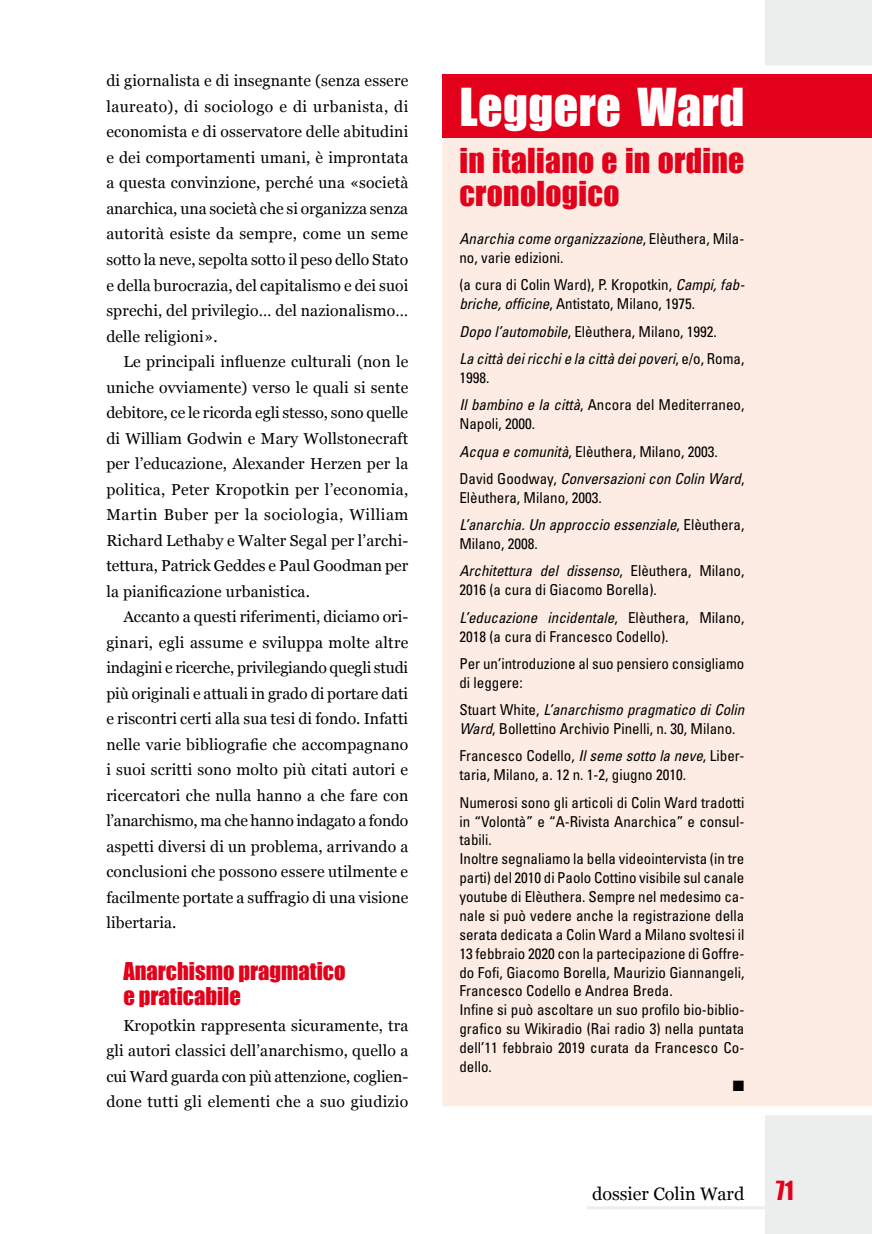
<style>
.page{position:relative;width:872px;height:1234px;background:#fff}
.page>*{position:absolute;margin:0;border:0;box-sizing:border-box;transform-origin:0 0}
.t1{font:48px "Impact";letter-spacing:.01em;color:#fff}
.t2{font:31.5px/33.9px "Impact";letter-spacing:.01em;color:#e2001a}
.t3{font:24.15px "Impact";color:#e2001a;scale:.9 1}
.t4{font:22.5px/25.5px "Impact";color:#e2001a}
.t5{font:18px "Georgia";color:#000}
.t6{font:15.75px/25.5px "Georgia";letter-spacing:.01em;color:#000;text-align:justify}
.t7{font:condensed 15px/18.9px "Univers";color:#000}
.t8{font:italic condensed 15px/27.3px "Univers";color:#000}
.t9{font:15px "Zapf Dingbats ITC";color:#000}
.s1{font-style:italic}
.s2{font-style:normal}
</style>
<div class="page">
<div style="left:765px;top:0;width:107px;height:1233px;background:#eceded"></div>
<div style="left:442px;top:66px;width:430px;height:1049px;background:#fdece4"></div>
<div style="left:442px;top:74px;width:430px;height:63px;background:#e2001a"></div>
<hr style="left:587px;top:1205px;width:285px;height:3px;background:#eceded">
<p class="t6" style="left:106px;top:67px;width:303px">di giornalista e di insegnante (senza essere laureato), di sociologo e di urbanista, di economista e di osservatore delle abitudini e dei comportamenti umani, è improntata a questa convinzione, perché una «società anarchica, una società che si organizza senza autorità esiste da sempre, come un seme sotto la neve, sepolta sotto il peso dello Stato e della burocrazia, del capitalismo e dei suoi sprechi, del privilegio… del nazionalismo… delle religioni».</p>
<p class="t6" style="left:106px;top:348px;width:303px;text-indent:17px">Le principali influenze culturali (non le uniche ovviamente) verso le quali si sente debitore, ce le ricorda egli stesso, sono quelle di William Godwin e Mary Wollstonecraft per l’educazione, Alexander Herzen per la politica, Peter Kropotkin per l’economia, Martin Buber per la sociologia, William Richard Lethaby e Walter Segal per l’archi&shy;tettura, Patrick Geddes e Paul Goodman per la pianificazione urbanistica.</p>
<p class="t6" style="left:106px;top:603px;width:303px;text-indent:17px">Accanto a questi riferimenti, diciamo ori&shy;ginari, egli assume e sviluppa molte altre indagini e ricerche, privilegiando quegli studi più originali e attuali in grado di portare dati e riscontri certi alla sua tesi di fondo. Infatti nelle varie bibliografie che accompagnano i suoi scritti sono molto più citati autori e ricercatori che nulla hanno a che fare con l’anarchismo, ma che hanno indagato a fondo aspetti diversi di un problema, arrivando a conclusioni che possono essere utilmente e facilmente portate a suffragio di una visione libertaria.</p>
<h3 class="t4" style="left:123px;top:957px;width:224px">Anarchismo pragmatico e praticabile</h3>
<p class="t6" style="left:106px;top:1011px;width:303px;text-indent:17px">Kropotkin rappresenta sicuramente, tra gli autori classici dell’anarchismo, quello a cui Ward guarda con più attenzione, coglien&shy;done tutti gli elementi che a suo giudizio</p>
<h1 class="t1" style="left:459px;top:70px;width:286px">Leggere Ward</h1>
<h2 class="t2" style="left:459px;top:142px;width:286px">in italiano e in ordine cronologico</h2>
<p class="t7" style="left:459px;top:229px;width:286px"><span class="s1">Anarchia come organizzazione</span>, Elèuthera, Mila&shy;no, varie edizioni.</p>
<p class="t7" style="left:459px;top:275px;width:286px">(a cura di Colin Ward), P. Kropotkin, <span class="s1">Campi, fab&shy;briche, officine</span>, Antistato, Milano, 1975.</p>
<p class="t8" style="left:459px;top:317px;width:286px">Dopo l’automobile<span class="s2">, Elèuthera, Milano, 1992.<br></span>La città dei ricchi e la città dei poveri<span class="s2">, e/o, Roma,</span></p>
<p class="t7" style="left:459px;top:363px;width:286px;line-height:27.3px">1998.<br><span class="s1">Il bambino e la città</span>, Ancora del Mediterraneo,</p>
<p class="t7" style="left:459px;top:409px;width:286px;line-height:27.3px">Napoli, 2000.<br><span class="s1">Acqua e comunità</span>, Elèuthera, Milano, 2003.<br>David Goodway, <span class="s1">Conversazioni con Colin Ward</span>,</p>
<p class="t7" style="left:459px;top:483px;width:286px;line-height:27.3px">Elèuthera, Milano, 2003.<br><span class="s1">L’anarchia. Un approccio essenziale</span>, Elèuthera,</p>
<p class="t7" style="left:459px;top:529px;width:286px;line-height:27.3px">Milano, 2008.<br><span class="s1">Architettura del dissenso</span>, Elèuthera, Milano,</p>
<p class="t7" style="left:459px;top:575px;width:286px;line-height:27.3px">2016 (a cura di Giacomo Borella).<br><span class="s1">L’educazione incidentale</span>, Elèuthera, Milano,</p>
<p class="t7" style="left:459px;top:622px;width:286px;line-height:27.3px">2018 (a cura di Francesco Codello).<br>Per un’introduzione al suo pensiero consigliamo</p>
<p class="t8" style="left:459px;top:668px;width:286px"><span class="s2">di leggere:<br>Stuart White,</span> L’anarchismo pragmatico di Colin</p>
<p class="t7" style="left:459px;top:714px;width:286px;line-height:27.3px"><span class="s1">Ward</span>, Bollettino Archivio Pinelli, n. 30, Milano.<br>Francesco Codello, <span class="s1">Il seme sotto la neve</span>, Liber-</p>
<p class="t7" style="left:459px;top:760px;width:286px;line-height:27.3px">taria, Milano, a. 12 n. 1-2, giugno 2010.<br>Numerosi sono gli articoli di Colin Ward tradotti</p>
<p class="t7" style="left:459px;top:811px;width:286px">in “Volontà” e “A-Rivista Anarchica” e consul&shy;tabili.<br>Inoltre segnaliamo la bella videointervista (in tre parti) del 2010 di Paolo Cottino visibile sul canale youtube di Elèuthera. Sempre nel medesimo ca&shy;nale si può vedere anche la registrazione della serata dedicata a Colin Ward a Milano svoltesi il 13 febbraio 2020 con la partecipazione di Goffre&shy;do Fofi, Giacomo Borella, Maurizio Giannangeli, Francesco Codello e Andrea Breda.<br>Infine si può ascoltare un suo profilo bio-biblio&shy;grafico su Wikiradio (Rai radio 3) nella puntata dell’11 febbraio 2019 curata da Francesco Co&shy;dello.</p>
<p class="t9" style="left:733px;top:1078px;width:13px">■</p>
<p class="t5" style="left:592px;top:1180px;width:154px">dossier Colin Ward</p>
<h3 class="t3" style="left:776px;top:1171px;width:21px">71</h3>
</div>
